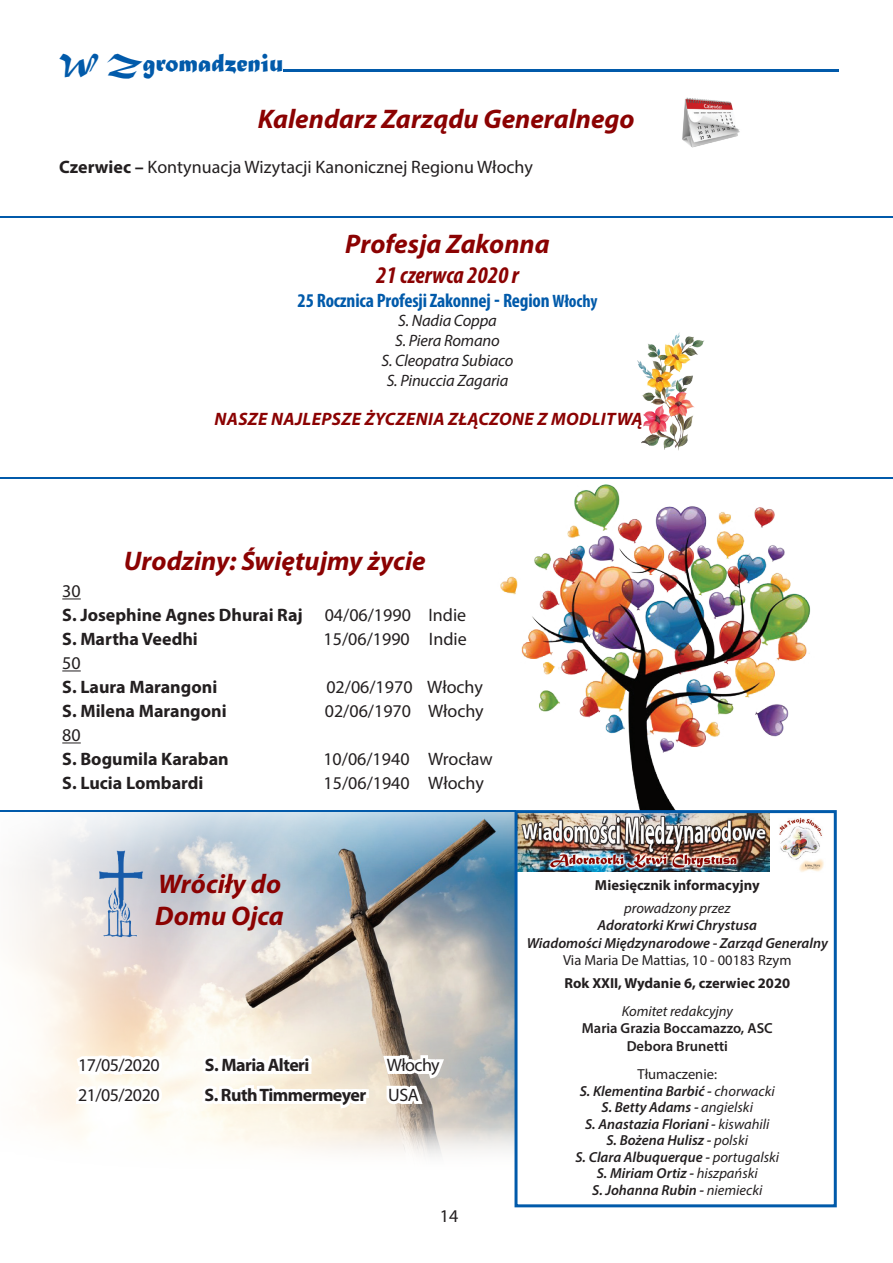
<style>
.page{position:relative;width:893px;height:1263px;background:#fff}
.page>*{position:absolute;margin:0;border:0;box-sizing:border-box;transform-origin:0 0}
.t1{font:italic 700 27px/32.4px "Myriad Pro";color:#8b0202}
.t2{font:27px "Matura MT Script Capitals";color:#015aaa}
.t3{font:italic 700 condensed 24px "Myriad Pro";color:#8b0202}
.t4{font:700 condensed 19.5px "Myriad Pro";letter-spacing:-.01em;color:#015aaa}
.t5{font:18px "Myriad Pro";color:#231f20}
.t6{font:700 18px/24px "Myriad Pro";color:#231f20}
.t7{font:italic 700 18px "Myriad Pro";letter-spacing:.02em;color:#8b0202}
.t8{font:700 18px "Myriad Pro";letter-spacing:-.03em;color:#231f20}
.t9{font:italic 16.5px/19.8px "Myriad Pro";letter-spacing:-.01em;color:#231f20;text-align:center}
.t10{font:italic 600 14.55px/16.5px "Myriad Pro";color:#231f20;text-align:center}
.t11{font:700 14.55px "Myriad Pro";color:#231f20}
.t12{font:600 14.55px/17.4px "Myriad Pro";color:#231f20;text-align:center}
.t13{font:italic 14.55px "Myriad Pro";color:#231f20}
.t14{font:14.55px "Myriad Pro";color:#231f20}
.s1{font-weight:700}
.s2{font-size:22.5px}
.s3{font-size:18px}
.s4{font-weight:400}
.s5{font-weight:400;font-style:normal}
</style>
<div class="page">
<hr style="left:0;top:477px;width:893px;height:1px;background:#015aaa">
<svg style="left:62px;top:598px;width:19px;height:1px"></svg>
<svg style="left:62px;top:670px;width:19px;height:1px"></svg>
<svg style="left:62px;top:742px;width:19px;height:1px"></svg>
<img style="left:455px;top:478px;width:438px;height:332px">
<img style="left:0;top:811px;width:514px;height:346px">
<svg style="left:71px;top:1051px;width:94px;height:58px"></svg>
<svg style="left:197px;top:980px;width:175px;height:177px"></svg>
<svg style="left:379px;top:969px;width:69px;height:186px"></svg>
<img style="left:78px;top:834px;width:76px;height:107px">
<hr style="left:0;top:810px;width:515px;height:1px;background:#015aaa">
<img style="left:682px;top:97px;width:58px;height:51px">
<hr style="left:0;top:216px;width:893px;height:1px;background:#015aaa">
<img style="left:638px;top:332px;width:66px;height:119px">
<img style="left:518px;top:814px;width:252px;height:58px">
<img style="left:779px;top:817px;width:45px;height:55px">
<div style="left:514px;top:810px;width:323px;height:397px;border:3px solid #015aaa"></div>
<svg style="left:284px;top:70px;width:555px;height:2px"></svg>
<h1 class="t2" style="left:60px;top:46px;width:226px">W Zgromadzeniu</h1>
<h1 class="t1" style="left:258px;top:102px;width:378px">Kalendarz Zarządu Generalnego</h1>
<p class="t5" style="left:59px;top:156px;width:475px"><span class="s1">Czerwiec –</span> Kontynuacja Wizytacji Kanonicznej Regionu Włochy</p>
<h1 class="t1" style="left:345px;top:227px;width:206px">Profesja Zakonna</h1>
<h2 class="t3" style="left:376px;top:260px;width:144px">21 czerwca 2020 r</h2>
<h3 class="t4" style="left:298px;top:288px;width:301px">25 Rocznica Profesji Zakonnej <span class="s2">-</span> Region <span class="s3">Włochy</span></h3>
<p class="t9" style="left:382px;top:311px;width:133px">S. Nadia Coppa<br>S. Piera Romano<br>S. Cleopatra Subiaco<br>S. Pinuccia Zagaria</p>
<p class="t7" style="left:214px;top:407px;width:430px">NASZE NAJLEPSZE ŻYCZENIA ZŁĄCZONE Z MODLITWĄ</p>
<h1 class="t1" style="left:124px;top:543px;width:303px">Urodziny: Świętujmy życie</h1>
<p class="t6" style="left:62px;top:578px;width:405px"><span class="s4">30<br></span>S. Josephine Agnes Dhurai Raj <span class="s4">04/06/1990 Indie<br></span>S. Martha Veedhi</p>
<p class="t5" style="left:324px;top:628px;width:145px">15/06/1990 Indie</p>
<p class="t5" style="left:62px;top:652px;width:20px">50</p>
<p class="t6" style="left:62px;top:674px;width:156px">S. Laura Marangoni</p>
<p class="t5" style="left:326px;top:676px;width:158px">02/06/1970 Włochy</p>
<p class="t6" style="left:62px;top:698px;width:166px">S. Milena Marangoni</p>
<p class="t5" style="left:325px;top:700px;width:160px">02/06/1970 Włochy</p>
<p class="t5" style="left:62px;top:724px;width:20px">80</p>
<p class="t6" style="left:62px;top:746px;width:168px">S. Bogumila Karaban</p>
<p class="t5" style="left:323px;top:748px;width:171px">10/06/1940 Wrocław</p>
<p class="t6" style="left:62px;top:770px;width:143px">S. Lucia Lombardi</p>
<p class="t5" style="left:324px;top:772px;width:162px">15/06/1940 Włochy</p>
<h1 class="t1" style="left:155px;top:867px;width:130px">Wróciły do<br>Domu Ojca</h1>
<p class="t11" style="left:595px;top:876px;width:166px">Miesięcznik informacyjny</p>
<p class="t13" style="left:624px;top:899px;width:108px">prowadzony przez</p>
<p class="t10" style="left:527px;top:916px;width:303px;line-height:17.4px">Adoratorki Krwi Chrystusa<br>Wiadomości Międzynarodowe - Zarząd Generalny</p>
<p class="t14" style="left:563px;top:951px;width:230px">Via Maria De Mattias, 10 - 00183 Rzym</p>
<p class="t11" style="left:564px;top:973px;width:227px">Rok XXII, Wydanie 6, czerwiec 2020</p>
<p class="t13" style="left:622px;top:1002px;width:113px">Komitet redakcyjny</p>
<p class="t12" style="left:582px;top:1019px;width:192px">Maria Grazia Boccamazzo, ASC<br>Debora Brunetti</p>
<p class="t10" style="left:575px;top:1066px;width:205px"><span class="s5">Tłumaczenie:<br></span>S. Klementina Barbić - <span class="s4">chorwacki<br></span>S. Betty Adams - <span class="s4">angielski<br></span>S. Anastazia Floriani - <span class="s4">kiswahili<br></span>S. Bożena Hulisz - <span class="s4">polski<br></span>S. Clara Albuquerque - <span class="s4">portugalski<br></span>S. Miriam Ortiz - <span class="s4">hiszpański<br></span>S. Johanna Rubin - <span class="s4">niemiecki</span></p>
<p class="t5" style="left:78px;top:1054px;width:83px">17/05/2020</p>
<p class="t8" style="left:205px;top:1053px;width:106px">S. Maria Alteri</p>
<p class="t5" style="left:387px;top:1054px;width:54px">Włochy</p>
<p class="t5" style="left:78px;top:1084px;width:83px">21/05/2020</p>
<p class="t8" style="left:205px;top:1083px;width:216px">S. Ruth Timmermeyer <span class="s4">USA</span></p>
<p class="t5" style="left:440px;top:1205px;width:20px">14</p>
</div>
